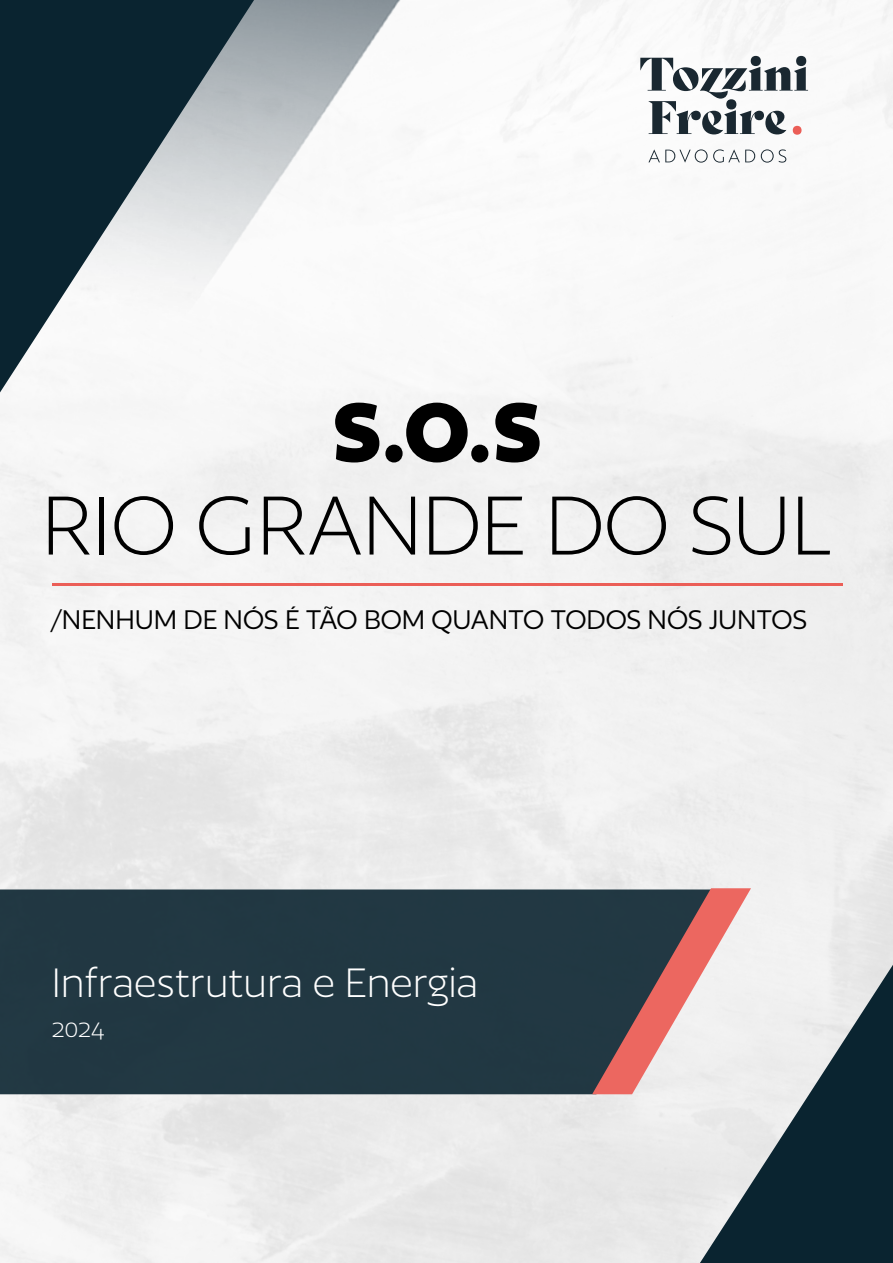
<style>
.page{position:relative;width:893px;height:1263px;background:#fff}
.page>*{position:absolute;margin:0;border:0;box-sizing:border-box;transform-origin:0 0}
.t1{font:300 97.5px "Author";color:#000}
.t2{font:700 97.5px "Author";color:#000}
.t3{font:300 48px "Author";color:#fff}
.t4{font:31.5px "Author";color:#000}
.t5{font:300 28.5px "Author";color:#fff}
</style>
<div class="page">
<img style="left:0;top:0;width:893px;height:1263px">
<img style="left:0;top:0;width:640px;height:401px">
<svg style="left:648px;top:149px;width:107px;height:14px"></svg>
<svg style="left:761px;top:149px;width:25px;height:14px"></svg>
<svg style="left:640px;top:56px;width:168px;height:78px"></svg>
<div style="left:793px;top:126px;width:8px;height:9px;background:#eb5e57;border-radius:50%"></div>
<div style="left:0;top:889px;width:592px;height:205px;background:#213843"></div>
<svg style="left:592px;top:888px;width:159px;height:206px;background:#8e6f72"></svg>
<svg style="left:0;top:0;width:254px;height:392px;fill:#0a2430"></svg>
<svg style="left:700px;top:965px;width:193px;height:298px"></svg>
<hr style="left:52px;top:583px;width:790px;height:2px;background:#eb5e57">
<h1 class="t2" style="left:332px;top:381px;width:211px">S.O.S</h1>
<h1 class="t1" style="left:42px;top:477px;width:792px">RIO GRANDE DO SUL</h1>
<p class="t4" style="left:51px;top:604px;width:758px">/NENHUM DE NÓS É TÃO BOM QUANTO TODOS NÓS JUNTOS</p>
<h2 class="t3" style="left:52px;top:958px;width:428px">Infraestrutura e Energia</h2>
<p class="t5" style="left:52px;top:1014px;width:55px">2024</p>
</div>
